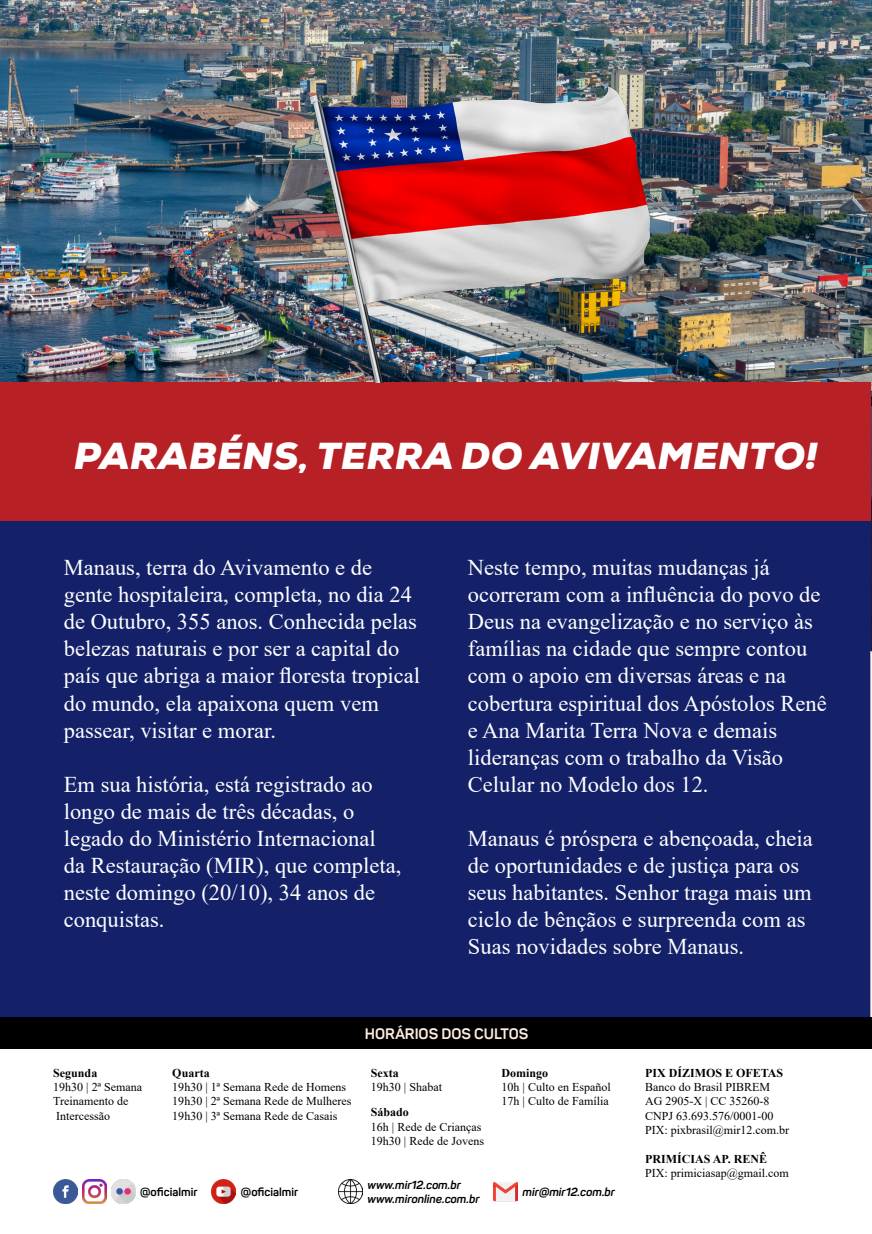
<style>
.page{position:relative;width:872px;height:1234px;background:#fff}
.page>*{position:absolute;margin:0;border:0;box-sizing:border-box;transform-origin:0 0}
.t1{font:italic 900 37.5px "Nexa";letter-spacing:.015em;color:#fff}
.t2{font:22.5px/27px "Times New Roman";color:#fff}
.t3{font:700 15px "Panton";color:#fbeddf}
.t4{font:12px/14.4px "Times New Roman";color:#000}
.t5{font:700 12px "Times New Roman";color:#000}
.t6{font:italic 700 11.55px/14px "Panton";color:#000}
.t7{font:700 11.55px "Panton";color:#000}
</style>
<div class="page">
<img style="left:871px;top:405px;width:1px;height:246px">
<div style="left:0;top:1018px;width:872px;height:30px;background:#000"></div>
<div style="left:0;top:1016px;width:872px;height:31px;background:#000"></div>
<img style="left:212px;top:1179px;width:24px;height:24px">
<img style="left:338px;top:1179px;width:24px;height:24px">
<img style="left:493px;top:1182px;width:24px;height:20px">
<img style="left:111px;top:1179px;width:24px;height:24px">
<img style="left:53px;top:1179px;width:24px;height:24px">
<img style="left:82px;top:1179px;width:24px;height:24px">
<div style="left:0;top:0;width:871px;height:1016px;background:#142169"></div>
<img style="left:0;top:0;width:872px;height:405px">
<div style="left:0;top:382px;width:870px;height:138px;background:#b72025"></div>
<img style="left:172px;top:0;width:581px;height:382px">
<hr style="left:871px;top:651px;width:1px;height:365px;background:#fbeddf">
<h1 class="t1" style="left:74px;top:432px;width:745px">PARABÉNS, TERRA DO AVIVAMENTO!</h1>
<p class="t2" style="left:64px;top:553px;width:358px">Manaus, terra do Avivamento e de gente hospitaleira, completa, no dia 24 de Outubro, 355 anos. Conhecida pelas belezas naturais e por ser a capital do país que abriga a maior floresta tropical do mundo, ela apaixona quem vem passear, visitar e morar.</p>
<p class="t2" style="left:64px;top:769px;width:339px">Em sua história, está registrado ao longo de mais de três décadas, o legado do Ministério Internacional da Restauração (MIR), que completa, neste domingo (20/10), 34 anos de conquistas.</p>
<p class="t2" style="left:468px;top:553px;width:360px">Neste tempo, muitas mudanças já ocorreram com a influência do povo de Deus na evangelização e no serviço às famílias na cidade que sempre contou com o apoio em diversas áreas e na cobertura espiritual dos Apóstolos Renê e Ana Marita Terra Nova e demais lideranças com o trabalho da Visão Celular no Modelo dos 12.</p>
<p class="t2" style="left:468px;top:823px;width:346px">Manaus é próspera e abençoada, cheia de oportunidades e de justiça para os seus habitantes. Senhor traga mais um ciclo de bênçãos e surpreenda com as Suas novidades sobre Manaus.</p>
<p class="t5" style="left:53px;top:1063px;width:46px">Segunda</p>
<p class="t4" style="left:53px;top:1079px;width:90px">19h30 | 2ª Semana<br>Treinamento de<br>Intercessão</p>
<p class="t5" style="left:172px;top:1063px;width:39px">Quarta</p>
<p class="t4" style="left:172px;top:1079px;width:181px">19h30 | 1ª Semana Rede de Homens<br>19h30 | 2ª Semana Rede de Mulheres<br>19h30 | 3ª Semana Rede de Casais</p>
<p class="t3" style="left:365px;top:1024px;width:165px">HORÁRIOS DOS CULTOS</p>
<p class="t5" style="left:371px;top:1063px;width:29px">Sexta</p>
<p class="t4" style="left:371px;top:1079px;width:73px">19h30 | Shabat</p>
<p class="t5" style="left:371px;top:1103px;width:40px">Sábado</p>
<p class="t4" style="left:371px;top:1118px;width:115px">16h | Rede de Crianças<br>19h30 | Rede de Jovens</p>
<p class="t5" style="left:501px;top:1063px;width:48px">Domingo</p>
<p class="t4" style="left:501px;top:1079px;width:111px">10h | Culto en Español<br>17h | Culto de Família</p>
<p class="t7" style="left:241px;top:1184px;width:59px">@oficialmir</p>
<p class="t6" style="left:367px;top:1177px;width:113px">www.mir12.com.br www.mironline.com.br</p>
<p class="t7" style="left:140px;top:1184px;width:59px">@oficialmir</p>
<p class="t6" style="left:522px;top:1184px;width:94px">mir@mir12.com.br</p>
<p class="t5" style="left:645px;top:1063px;width:140px">PIX DÍZIMOS E OFETAS</p>
<p class="t4" style="left:645px;top:1079px;width:146px">Banco do Brasil PIBREM<br>AG 2905-X | CC 35260-8<br>CNPJ 63.693.576/0001-00<br>PIX: pixbrasil@mir12.com.br</p>
<p class="t5" style="left:645px;top:1150px;width:123px">PRIMÍCIAS AP. RENÊ</p>
<p class="t4" style="left:645px;top:1165px;width:145px">PIX: primiciasap@gmail.com</p>
</div>
